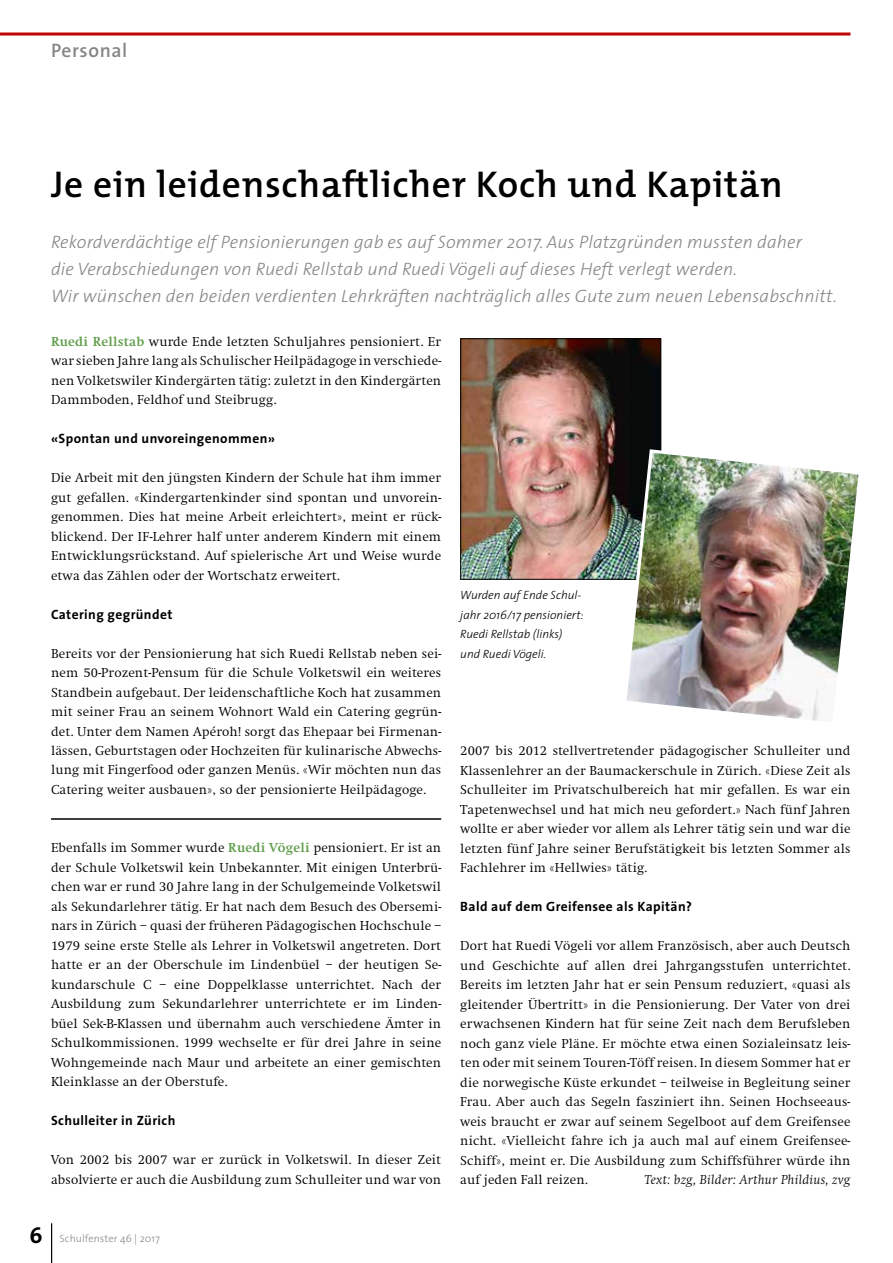
<style>
.page{position:relative;width:893px;height:1263px;background:#fff}
.page>*{position:absolute;margin:0;border:0;box-sizing:border-box;transform-origin:0 0}
.t1{font:600 37.5px "The Mix";letter-spacing:.02em;color:#000}
.t2{font:600 19.5px "The Sans";letter-spacing:.03em;color:#868786}
.t3{font:italic 300 18px/27px "The Sans";letter-spacing:.01em;color:#868786}
.t4{font:300 13.5px/19.5px "Swift";letter-spacing:.01em;color:#000;text-align:justify}
.t5{font:700 13.5px "The Sans";letter-spacing:.03em;color:#000}
.t6{font:italic 300 13.5px "Swift";letter-spacing:.02em;color:#000}
.t7{font:italic 300 12px/19.5px "The Sans";color:#000}
.t8{font:300 10.5px "The Sans";letter-spacing:.01em;color:#868786}
.s1{font-weight:700;color:#619f4c}
.s2{font-weight:700;font-size:22.5px;color:#000}
</style>
<div class="page">
<hr style="left:51px;top:1223px;width:1px;height:40px;background:#000">
<hr style="left:0;top:33px;width:850px;height:3px;background:#c00304">
<img style="left:462px;top:340px;width:197px;height:238px">
<div style="left:460px;top:338px;width:201px;height:242px;border:1px solid #000"></div>
<img style="left:621px;top:448px;width:238px;height:273px">
<hr style="left:51px;top:818px;width:390px;height:2px;background:#000">
<h2 class="t2" style="left:51px;top:34px;width:78px">Personal</h2>
<h1 class="t1" style="left:51px;top:153px;width:733px">Je ein leidenschaftlicher Koch und Kapitän</h1>
<p class="t3" style="left:51px;top:228px;width:787px">Rekordverdächtige elf Pensionierungen gab es auf Sommer 2017. Aus Platzgründen mussten daher<br>die Verabschiedungen von Ruedi Rellstab und Ruedi Vögeli auf dieses Heft verlegt werden.<br>Wir wünschen den beiden verdienten Lehrkräften nachträglich alles Gute zum neuen Lebensabschnitt.</p>
<p class="t4" style="left:51px;top:332px;width:392px"><span class="s1">Ruedi Rellstab</span> wurde Ende letzten Schuljahres pensioniert. Er war sieben Jahre lang als Schulischer Heilpädagoge in verschiede&shy;nen Volketswiler Kindergärten tätig: zuletzt in den Kindergärten Dammboden, Feldhof und Steibrugg.</p>
<p class="t5" style="left:51px;top:427px;width:225px">«Spontan und unvoreingenommen»</p>
<p class="t4" style="left:51px;top:468px;width:392px">Die Arbeit mit den jüngsten Kindern der Schule hat ihm immer gut gefallen. «Kindergartenkinder sind spontan und unvorein&shy;genommen. Dies hat meine Arbeit erleichtert», meint er rück&shy;blickend. Der IF-Lehrer half unter anderem Kindern mit einem Entwicklungsrückstand. Auf spielerische Art und Weise wurde etwa das Zählen oder der Wortschatz erweitert.</p>
<p class="t5" style="left:51px;top:603px;width:123px">Catering gegründet</p>
<p class="t4" style="left:51px;top:644px;width:392px">Bereits vor der Pensionierung hat sich Ruedi Rellstab neben sei&shy;nem 50-Prozent-Pensum für die Schule Volketswil ein weiteres Standbein aufgebaut. Der leidenschaftliche Koch hat zusammen mit seiner Frau an seinem Wohnort Wald ein Catering gegrün&shy;det. Unter dem Namen Apéroh! sorgt das Ehepaar bei Firmenan&shy;lässen, Geburtstagen oder Hochzeiten für kulinarische Abwechs&shy;lung mit Fingerfood oder ganzen Menüs. «Wir möchten nun das Catering weiter ausbauen», so der pensionierte Heilpädagoge.</p>
<p class="t4" style="left:51px;top:838px;width:392px">Ebenfalls im Sommer wurde <span class="s1">Ruedi Vögeli</span> pensioniert. Er ist an der Schule Volketswil kein Unbekannter. Mit einigen Unterbrü&shy;chen war er rund 30 Jahre lang in der Schulgemeinde Volketswil als Sekundarlehrer tätig. Er hat nach dem Besuch des Obersemi&shy;nars in Zürich – quasi der früheren Pädagogischen Hochschule – 1979 seine erste Stelle als Lehrer in Volketswil angetreten. Dort hatte er an der Oberschule im Lindenbüel – der heutigen Se&shy;kundarschule C – eine Doppelklasse unterrichtet. Nach der Ausbildung zum Sekundarlehrer unterrichtete er im Linden&shy;büel Sek-B-Klassen und übernahm auch verschiedene Ämter in Schulkommissionen. 1999 wechselte er für drei Jahre in seine Wohngemeinde nach Maur und arbeitete an einer gemischten Kleinklasse an der Oberstufe.</p>
<p class="t5" style="left:51px;top:1109px;width:126px">Schulleiter in Zürich</p>
<p class="t4" style="left:51px;top:1150px;width:392px">Von 2002 bis 2007 war er zurück in Volketswil. In dieser Zeit absolvierte er auch die Ausbildung zum Schulleiter und war von</p>
<p class="t8" style="left:29px;top:1230px;width:132px"><span class="s2">6</span> Schulfenster 46 | 2017</p>
<p class="t7" style="left:460px;top:585px;width:125px">Wurden auf Ende Schul&shy;jahr 2016/17 pensioniert:<br>Ruedi Rellstab (links) und Ruedi Vögeli.</p>
<p class="t4" style="left:460px;top:741px;width:392px">2007 bis 2012 stellvertretender pädagogischer Schulleiter und Klassenlehrer an der Baumackerschule in Zürich. «Diese Zeit als Schulleiter im Privatschulbereich hat mir gefallen. Es war ein Tapetenwechsel und hat mich neu gefordert.» Nach fünf Jahren wollte er aber wieder vor allem als Lehrer tätig sein und war die letzten fünf Jahre seiner Berufstätigkeit bis letzten Sommer als Fachlehrer im «Hellwies» tätig.</p>
<p class="t5" style="left:460px;top:895px;width:233px">Bald auf dem Greifensee als Kapitän?</p>
<p class="t4" style="left:460px;top:936px;width:392px">Dort hat Ruedi Vögeli vor allem Französisch, aber auch Deutsch und Geschichte auf allen drei Jahrgangsstufen unterrichtet.<br>Bereits im letzten Jahr hat er sein Pensum reduziert, «quasi als gleitender Übertritt» in die Pensionierung. Der Vater von drei erwachsenen Kindern hat für seine Zeit nach dem Berufsleben noch ganz viele Pläne. Er möchte etwa einen Sozialeinsatz leis&shy;ten oder mit seinem Touren-Töff reisen. In diesem Sommer hat er die norwegische Küste erkundet – teilweise in Begleitung seiner Frau. Aber auch das Segeln fasziniert ihn. Seinen Hochseeaus&shy;weis braucht er zwar auf seinem Segelboot auf dem Greifensee nicht. «Vielleicht fahre ich ja auch mal auf einem Greifensee-Schiff», meint er. Die Ausbildung zum Schiffsführer würde ihn auf jeden Fall reizen.</p>
<p class="t6" style="left:645px;top:1172px;width:207px">Text: bzg, Bilder: Arthur Phildius, zvg</p>
</div>
